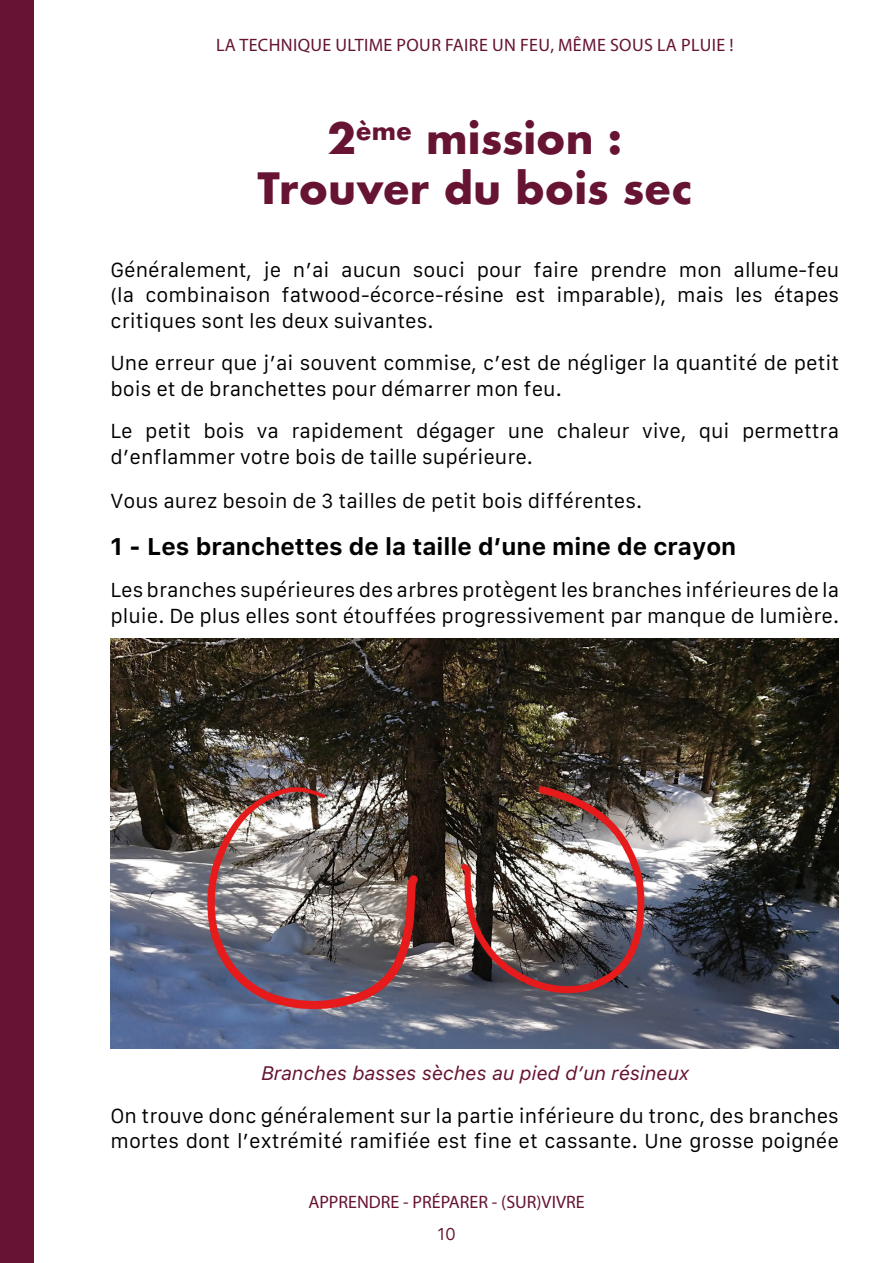
<style>
.page{position:relative;width:893px;height:1263px;background:#fff}
.page>*{position:absolute;margin:0;border:0;box-sizing:border-box;transform-origin:0 0}
.Body{font:700 42px/50.4px "Futura";color:#671333;text-align:center}
.Body-2{font:700 24px "Galvji";color:#000}
.Body-3{font:19.5px/25.5px "Galvji";color:#000}
.t1{font:italic 19.5px "Galvji";color:#671333}
.Body-4{font:18px "Myriad Pro";letter-spacing:.02em;color:#671333}
.Body-5{font:18px "Myriad Pro";color:#671333}
.t2{font:16.5px "Galvji";color:#671333}
.s1{color:#681734}
</style>
<div class="page">
<div style="left:0;top:0;width:34px;height:1263px;background:#671333"></div>
<img style="left:111px;top:638px;width:728px;height:410px">
<p class="Body-4" style="left:216px;top:34px;width:519px">LA TECHNIQUE ULTIME POUR FAIRE UN FEU, MÊME <span class="s1">SOUS</span> LA PLUIE !</p>
<p class="Body" style="left:258px;top:113px;width:436px">2<sup>ème</sup> mission :<br>Trouver du bois sec</p>
<p class="Body-3" style="left:111px;top:257px;width:730px;text-align:justify">Généralement, je n’ai aucun souci pour faire prendre mon allume-feu (la combinaison fatwood-écorce-résine est imparable), mais les étapes critiques sont les deux suivantes.</p>
<p class="Body-3" style="left:111px;top:351px;width:730px">Une erreur que j’ai souvent commise, c’est de négliger la quantité de petit bois et de branchettes pour démarrer mon feu.</p>
<p class="Body-3" style="left:111px;top:419px;width:730px">Le petit bois va rapidement dégager une chaleur vive, qui permettra d’enflammer votre bois de taille supérieure.</p>
<p class="Body-3" style="left:111px;top:489px;width:533px">Vous aurez besoin de 3 tailles de petit bois différentes.</p>
<p class="Body-2" style="left:111px;top:533px;width:627px">1 - Les branchettes de la taille d’une mine de crayon</p>
<p class="Body-3" style="left:111px;top:578px;width:730px">Les branches supérieures des arbres protègent les branches inférieures de la pluie. De plus elles sont étouffées progressivement par manque de lumière.</p>
<p class="t1" style="left:261px;top:1061px;width:429px">Branches basses sèches au pied d’un résineux</p>
<p class="Body-3" style="left:111px;top:1103px;width:730px">On trouve donc généralement sur la partie inférieure du tronc, des branches mortes dont l’extrémité ramifiée est fine et cassante. Une grosse poignée</p>
<p class="Body-5" style="left:308px;top:1191px;width:278px">APPRENDRE - PRÉPARER - (SUR)VIVRE</p>
<p class="t2" style="left:437px;top:1224px;width:20px">10</p>
</div>
